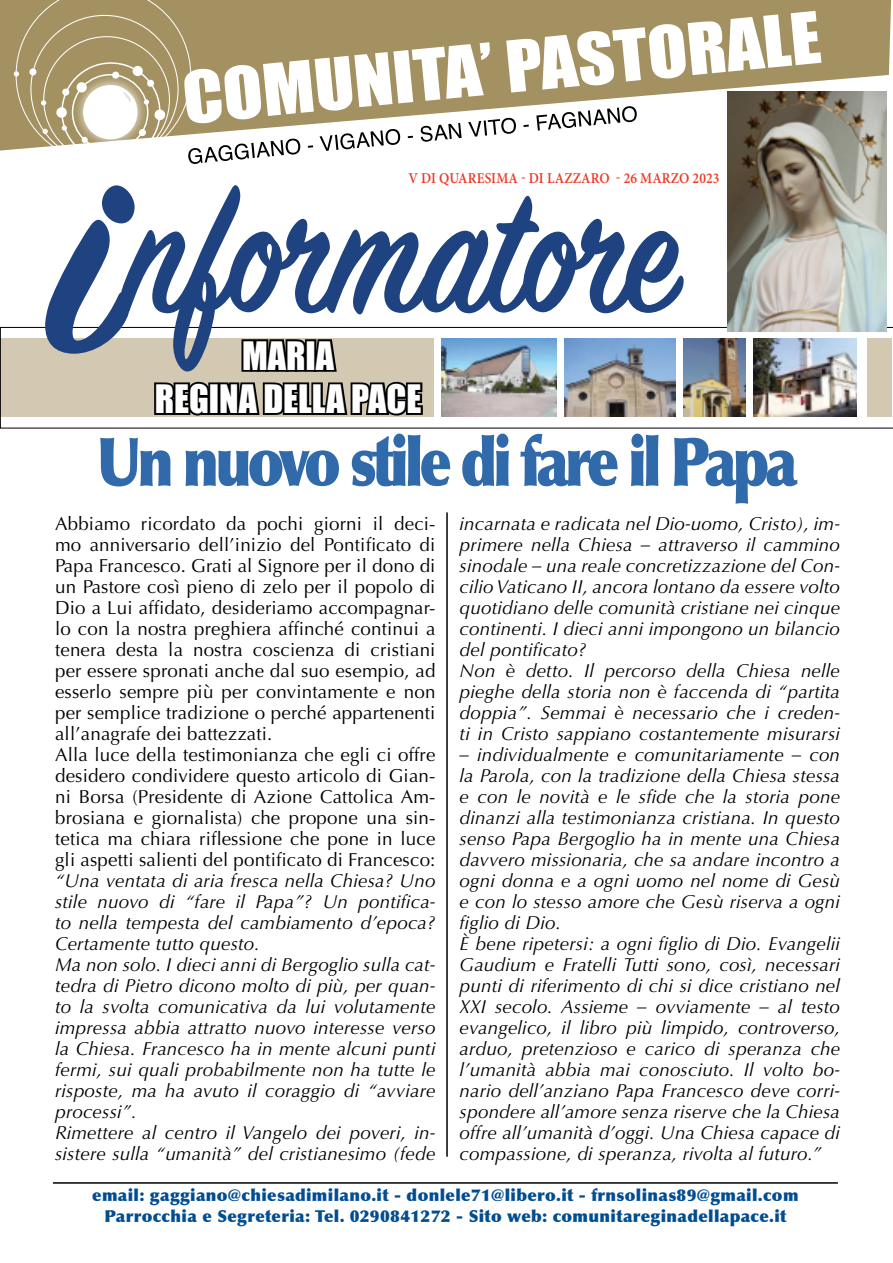
<style>
.page{position:relative;width:893px;height:1263px;background:#fff}
.page>*{position:absolute;margin:0;border:0;box-sizing:border-box;transform-origin:0 0}
.t1{font:600 198px "Sign Painter House Script";color:#1f4281;scale:.82 1}
.t2{font:900 67.5px "Optima";letter-spacing:-.07em;color:#306aaa;scale:.83 1}
.t3{font:66px "Impact";color:#fff;scale:1.1 1}
.t4{font:36px/43.2px "Impact";color:#fff;text-align:center}
.t5{font:italic 18.75px/21px "Optima";letter-spacing:.01em;color:#000}
.t6{font:18.75px/21px "Optima";letter-spacing:.01em;color:#000}
.t7{font:900 16.5px/21px "Optima";letter-spacing:.02em;color:#004d91;text-align:center}
.t8{font:600 15px "Minion Pro";letter-spacing:.01em;color:#ee3824;scale:.9 1}
.s1{font-size:330px}
</style>
<div class="page">
<hr style="left:53px;top:1182px;width:785px;height:2px;background:#000">
<img style="left:0;top:327px;width:893px;height:101px">
<svg style="left:0;top:0;width:891px;height:151px;fill:#a39161"></svg>
<div style="left:502px;top:222px;width:7px;height:7px;border:2px solid #fff;border-radius:50%"></div>
<svg style="left:503px;top:222px;width:6px;height:6px"></svg>
<div style="left:557px;top:335px;width:7px;height:86px;background:#fff"></div>
<div style="left:435px;top:335px;width:6px;height:86px;background:#fff"></div>
<div style="left:677px;top:335px;width:6px;height:86px;background:#fff"></div>
<div style="left:747px;top:335px;width:6px;height:86px;background:#fff"></div>
<div style="left:857px;top:335px;width:10px;height:87px;background:#fff"></div>
<svg style="left:14px;top:0;width:623px;height:164px"></svg>
<img style="left:727px;top:91px;width:159px;height:241px">
<svg style="left:145px;top:379px;width:66px;height:40px;background:#676258"></svg>
<div style="left:208px;top:382px;width:12px;height:33px;border:4px solid #000"></div>
<svg style="left:217px;top:326px;width:208px;height:97px"></svg>
<hr style="left:446px;top:512px;width:2px;height:645px;background:#000">
<h3 class="t3" style="left:179px;top:44px;width:583px;rotate:-5deg">COMUNITA’ PASTORALE</h3>
<p class="t8" style="left:408px;top:168px;width:270px">V DI QUARESIMA - DI LAZZARO - 26 MAR</p>
<p class="t8" style="left:671px;top:168px;width:56px">ZO 2023</p>
<h1 class="t1" style="left:51px;top:131px;width:766px"><span class="s1">i</span>nformatore</h1>
<h3 class="t4" style="left:155px;top:333px;width:268px">MARIA<br>REGINA DELLA PACE</h3>
<h2 class="t2" style="left:97px;top:421px;width:846px">Un nuovo stile di fare il Papa</h2>
<p class="t6" style="left:55px;top:513px;width:382px">Abbiamo ricordato da pochi giorni il deci&shy;mo anniversario dell’inizio del Pontificato di Papa Francesco. Grati al Signore per il dono di un Pastore così pieno di zelo per il popolo di Dio a Lui affidato, desideriamo accompagnar&shy;lo con la nostra preghiera affinché continui a tenera desta la nostra coscienza di cristiani per essere spronati anche dal suo esempio, ad esserlo sempre più per convintamente e non per semplice tradizione o perché appartenenti all’anagrafe dei battezzati.<br>Alla luce della testimonianza che egli ci offre desidero condividere questo articolo di Gian&shy;ni Borsa (Presidente di Azione Cattolica Am&shy;brosiana e giornalista) che propone una sin&shy;tetica ma chiara riflessione che pone in luce gli aspetti salienti del pontificato di Francesco:</p>
<p class="t5" style="left:55px;top:870px;width:382px">“Una ventata di aria fresca nella Chiesa? Uno stile nuovo di “fare il Papa”? Un pontifica&shy;to nella tempesta del cambiamento d’epoca?<br>Certamente tutto questo.<br>Ma non solo. I dieci anni di Bergoglio sulla cat&shy;tedra di Pietro dicono molto di più, per quan&shy;to la svolta comunicativa da lui volutamente impressa abbia attratto nuovo interesse verso la Chiesa. Francesco ha in mente alcuni punti fermi, sui quali probabilmente non ha tutte le risposte, ma ha avuto il coraggio di “avviare processi”.<br>Rimettere al centro il Vangelo dei poveri, in&shy;sistere sulla “umanità” del cristianesimo (fede</p>
<p class="t5" style="left:460px;top:513px;width:382px">incarnata e radicata nel Dio-uomo, Cristo), im&shy;primere nella Chiesa – attraverso il cammino sinodale – una reale concretizzazione del Con&shy;cilio Vaticano II, ancora lontano da essere volto quotidiano delle comunità cristiane nei cinque continenti. I dieci anni impongono un bilancio del pontificato?<br>Non è detto. Il percorso della Chiesa nelle pieghe della storia non è faccenda di “partita doppia”. Semmai è necessario che i creden&shy;ti in Cristo sappiano costantemente misurarsi</p>
<p class="t5" style="left:460px;top:744px;width:382px">– individualmente e comunitariamente – con la Parola, con la tradizione della Chiesa stessa e con le novità e le sfide che la storia pone dinanzi alla testimonianza cristiana. In questo senso Papa Bergoglio ha in mente una Chiesa davvero missionaria, che sa andare incontro a ogni donna e a ogni uomo nel nome di Gesù e con lo stesso amore che Gesù riserva a ogni figlio di Dio.<br>È bene ripetersi: a ogni figlio di Dio. Evangelii Gaudium e Fratelli Tutti sono, così, necessari punti di riferimento di chi si dice cristiano nel XXI secolo. Assieme – ovviamente – al testo evangelico, il libro più limpido, controverso, arduo, pretenzioso e carico di speranza che l’umanità abbia mai conosciuto. Il volto bo&shy;nario dell’anziano Papa Francesco deve corri&shy;spondere all’amore senza riserve che la Chiesa offre all’umanità d’oggi. Una Chiesa capace di compassione, di speranza, rivolta al futuro.”</p>
<p class="t7" style="left:92px;top:1184px;width:708px">email: gaggiano@chiesadimilano.it - donlele71@libero.it - frnsolinas89@gmail.com<br>Parrocchia e Segreteria: Tel. 0290841272 - Sito web: comunitareginadellapace.it</p>
</div>
